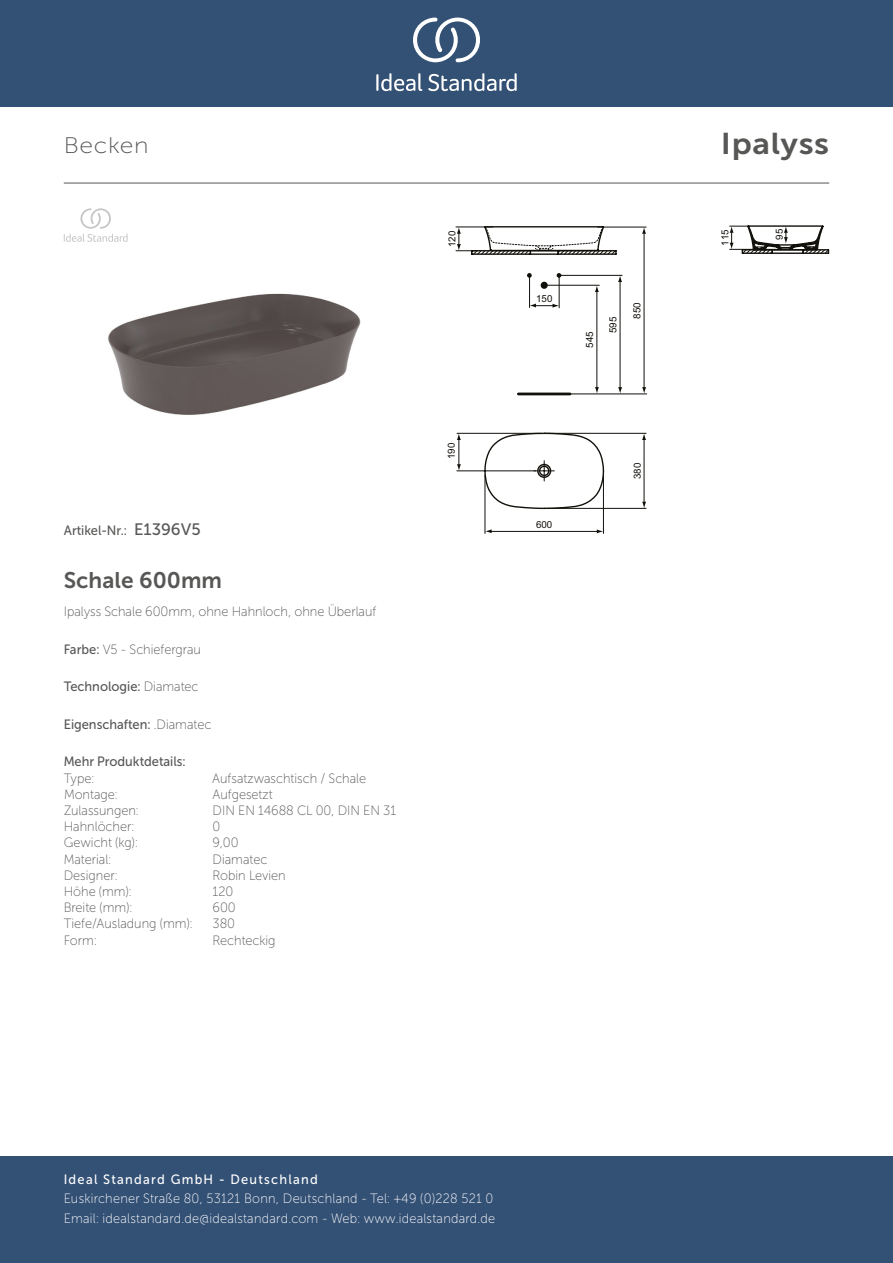
<style>
.page{position:relative;width:893px;height:1263px;background:#fff}
.page>*{position:absolute;margin:0;border:0;box-sizing:border-box;transform-origin:0 0}
._001_Produkttyp{font:30px "Museo Sans 700";letter-spacing:.02em;color:#575756;scale:1.1 1}
.t1{font:22.5px "Museo Sans Cyrl 700";color:#575756}
.t2{font:22.5px "Museo Sans Cyrl 100";letter-spacing:.03em;color:#575756;scale:1.1 1}
.t3{font:13.5px/19.5px "Museo Sans Cyrl 100";letter-spacing:.02em;color:#fff;scale:.95 1}
.Marketing_Descriptio{font:13.5px "Museo Sans Cyrl 100";color:#575756;scale:.95 1}
.Features{font:13.5px "Museo Sans Cyrl 500";color:#575756;scale:.95 1}
.Accreditations{font:13.5px "Museo Sans Cyrl 100";color:#575756;scale:.95 1}
.t4{font:13.5px "Museo Sans Cyrl 500";letter-spacing:.1em;color:#fff;scale:.95 1}
.Type{font:13.5px "Museo Sans Cyrl 100";color:#575756;scale:.95 1}
.Depth__mm{font:13.5px "Museo Sans Cyrl 100";color:#575756;scale:.95 1}
.Colour{font:13.5px "Museo Sans Cyrl 100";color:#575756;scale:.95 1}
.Technology{font:13.5px "Museo Sans Cyrl 500";color:#575756;scale:.95 1}
.Designer{font:13.5px "Museo Sans Cyrl 100";color:#575756;scale:.95 1}
.sku{font:13.5px "Museo Sans Cyrl 500";color:#575756;scale:.95 1}
.Mounting{font:13.5px "Museo Sans Cyrl 100";color:#575756;scale:.95 1}
.Material{font:13.5px "Museo Sans Cyrl 100";color:#575756;scale:.95 1}
.Net_Weight__kg{font:13.5px "Museo Sans Cyrl 100";color:#575756;scale:.95 1}
.Shape{font:13.5px "Museo Sans Cyrl 100";color:#575756;scale:.95 1}
.Width__mm{font:13.5px "Museo Sans Cyrl 100";color:#575756;scale:.95 1}
.Tap_Holes{font:13.5px "Museo Sans Cyrl 100";color:#575756;scale:.95 1}
.Height__mm{font:13.5px "Museo Sans Cyrl 100";color:#575756;scale:.95 1}
.t5{font:9.9px "Arial";color:#12100b}
.t6{font:9.75px "Arial";color:#12100b}
.s1{font-size:16.5px}
.s2{font-family:"Museo Sans Cyrl 500"}
.s3{font-family:"Museo Sans Cyrl 100"}
</style>
<div class="page">
<div style="left:0;top:1157px;width:893px;height:106px;background:#335075"></div>
<div style="left:0;top:0;width:893px;height:107px;background:#335075"></div>
<svg style="left:428px;top:73px;width:89px;height:18px"></svg>
<svg style="left:376px;top:73px;width:46px;height:18px"></svg>
<svg style="left:413px;top:18px;width:67px;height:44px"></svg>
<hr style="left:64px;top:183px;width:765px;height:1px;background:#575756">
<svg style="left:730px;top:225px;width:99px;height:29px"></svg>
<hr style="left:644px;top:232px;width:1px;height:157px;background:#12100b">
<svg style="left:642px;top:387px;width:4px;height:7px"></svg>
<svg style="left:642px;top:228px;width:4px;height:6px"></svg>
<hr style="left:597px;top:227px;width:49px;height:1px;background:#12100b">
<hr style="left:518px;top:394px;width:129px;height:1px;background:#12100b">
<hr style="left:547px;top:508px;width:99px;height:1px;background:#12100b">
<hr style="left:544px;top:433px;width:102px;height:1px;background:#12100b">
<hr style="left:644px;top:437px;width:1px;height:67px;background:#12100b">
<svg style="left:642px;top:502px;width:4px;height:6px"></svg>
<svg style="left:642px;top:433px;width:4px;height:7px"></svg>
<svg style="left:456px;top:226px;width:166px;height:284px"></svg>
<hr style="left:457px;top:433px;width:84px;height:1px;background:#12100b">
<hr style="left:490px;top:531px;width:108px;height:1px;background:#12100b">
<svg style="left:597px;top:529px;width:6px;height:4px"></svg>
<svg style="left:486px;top:529px;width:6px;height:4px"></svg>
<hr style="left:485px;top:475px;width:1px;height:58px;background:#12100b">
<hr style="left:603px;top:473px;width:1px;height:60px;background:#12100b">
<hr style="left:456px;top:227px;width:37px;height:1px;background:#12100b">
<img style="left:108px;top:293px;width:253px;height:122px">
<svg style="left:64px;top:208px;width:64px;height:34px"></svg>
<p class="t2" style="left:64px;top:134px;width:79px">Becken</p>
<p class="t6" style="left:446px;top:247px;width:18px;rotate:-90deg">120</p>
<p class="sku" style="left:64px;top:523px;width:146px">Artikel-Nr.: <span class="s1">E1396V5</span></p>
<p class="t1" style="left:64px;top:567px;width:160px">Schale 600mm</p>
<p class="Marketing_Descriptio" style="left:64px;top:605px;width:331px">Ipalyss Schale 600mm, ohne Hahnloch, ohne Überlauf</p>
<p class="Colour" style="left:64px;top:642px;width:146px"><span class="s2">Farbe:</span> V5 - Schiefergrau</p>
<p class="Technology" style="left:64px;top:679px;width:143px">Technologie: <span class="s3">Diamatec</span></p>
<p class="Features" style="left:64px;top:717px;width:157px">Eigenschaften: <span class="s3">.Diamatec</span></p>
<p class="Features" style="left:64px;top:754px;width:130px">Mehr Produktdetails:</p>
<p class="Type" style="left:64px;top:771px;width:34px">Type:</p>
<p class="Type" style="left:212px;top:771px;width:164px">Aufsatzwaschtisch / Schale</p>
<p class="Mounting" style="left:64px;top:787px;width:58px">Montage:</p>
<p class="Mounting" style="left:213px;top:787px;width:65px">Aufgesetzt</p>
<p class="Accreditations" style="left:64px;top:803px;width:80px">Zulassungen:</p>
<p class="Accreditations" style="left:213px;top:803px;width:195px">DIN EN 14688 CL 00, DIN EN 31</p>
<p class="Tap_Holes" style="left:64px;top:819px;width:76px">Hahnlöcher:</p>
<p class="Tap_Holes" style="left:213px;top:819px;width:10px">0</p>
<p class="Net_Weight__kg" style="left:64px;top:835px;width:79px">Gewicht (kg):</p>
<p class="Net_Weight__kg" style="left:213px;top:835px;width:29px">9,00</p>
<p class="Material" style="left:64px;top:852px;width:51px">Material:</p>
<p class="Material" style="left:213px;top:852px;width:59px">Diamatec</p>
<p class="Designer" style="left:64px;top:868px;width:58px">Designer:</p>
<p class="Designer" style="left:213px;top:868px;width:78px">Robin Levien</p>
<p class="Height__mm" style="left:64px;top:884px;width:73px">Höhe (mm):</p>
<p class="Height__mm" style="left:213px;top:884px;width:23px">120</p>
<p class="Width__mm" style="left:64px;top:900px;width:74px">Breite (mm):</p>
<p class="Width__mm" style="left:213px;top:900px;width:26px">600</p>
<p class="Depth__mm" style="left:64px;top:916px;width:137px">Tiefe/Ausladung (mm):</p>
<p class="Depth__mm" style="left:213px;top:916px;width:25px">380</p>
<p class="Shape" style="left:64px;top:933px;width:36px">Form:</p>
<p class="Shape" style="left:213px;top:933px;width:68px">Rechteckig</p>
<p class="t6" style="left:445px;top:459px;width:18px;rotate:-90deg">190</p>
<p class="t6" style="left:536px;top:292px;width:18px">150</p>
<p class="t5" style="left:583px;top:348px;width:18px;rotate:-90deg">545</p>
<p class="t5" style="left:606px;top:333px;width:18px;rotate:-90deg">595</p>
<p class="t5" style="left:630px;top:319px;width:18px;rotate:-90deg">850</p>
<p class="t6" style="left:536px;top:518px;width:18px">600</p>
<p class="t6" style="left:631px;top:479px;width:18px;rotate:-90deg">380</p>
<p class="_001_Produkttyp" style="left:721px;top:127px;width:100px">Ipalyss</p>
<p class="t6" style="left:718px;top:246px;width:18px;rotate:-90deg">115</p>
<p class="t6" style="left:773px;top:240px;width:12px;rotate:-90deg">95</p>
<p class="t4" style="left:64px;top:1172px;width:269px">Ideal Standard GmbH - Deutschland</p>
<p class="t3" style="left:64px;top:1189px;width:456px">Euskirchener Straße 80, 53121 Bonn, Deutschland - Tel: +49 (0)228 521 0<br>Email: idealstandard.de@idealstandard.com - Web: www.idealstandard.de</p>
</div>
